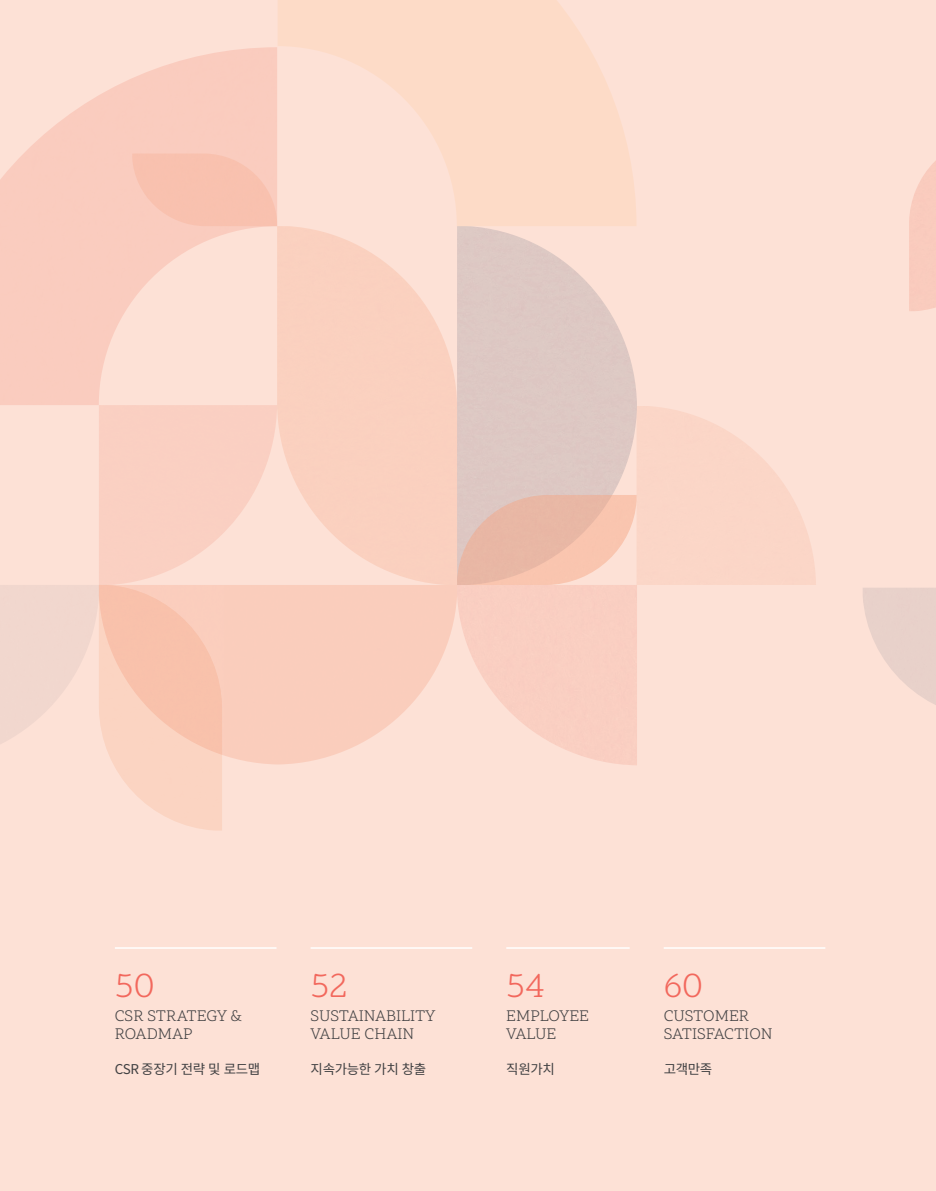
<style>
.page{position:relative;width:936px;height:1191px;background:#fff}
.page>*{position:absolute;margin:0;border:0;box-sizing:border-box;transform-origin:0 0}
.t1{font:35.85px "Scope One";color:#f2685d}
.t2{font:16.5px/18px "Scope One";color:#404042}
.t3{font:13.5px "Noto Sans CJ Kkr";letter-spacing:-.025em;color:#404042}
</style>
<div class="page">
<div style="left:0;top:0;width:935px;height:1191px;background:#fde1d6"></div>
<img style="left:862px;top:587px;width:73px;height:132px">
<img style="left:909px;top:134px;width:26px;height:177px">
<img style="left:277px;top:585px;width:180px;height:180px">
<img style="left:457px;top:226px;width:180px;height:180px">
<svg style="left:277px;top:0;width:359px;height:226px;background:#fcddcc"></svg>
<svg style="left:0;top:405px;width:277px;height:425px;background:#fad8cc"></svg>
<img style="left:99px;top:585px;width:123px;height:245px">
<svg style="left:277px;top:226px;width:180px;height:359px;background:#fad3c4"></svg>
<img style="left:0;top:47px;width:277px;height:358px">
<svg style="left:457px;top:406px;width:359px;height:359px;background:#f7d6cb"></svg>
<img style="left:457px;top:495px;width:179px;height:90px">
<img style="left:132px;top:153px;width:145px;height:73px">
<hr style="left:115px;top:947px;width:161px;height:1px;background:#fff">
<hr style="left:310px;top:947px;width:162px;height:1px;background:#fff">
<hr style="left:506px;top:947px;width:123px;height:1px;background:#fff">
<hr style="left:663px;top:947px;width:162px;height:1px;background:#fff">
<h1 class="t1" style="left:115px;top:963px;width:41px">50</h1>
<p class="t2" style="left:115px;top:1008px;width:128px">CSR STRATEGY &amp;<br>ROADMAP</p>
<p class="t3" style="left:115px;top:1061px;width:147px">CSR 중장기 전략 및 로드맵</p>
<h1 class="t1" style="left:310px;top:963px;width:39px">52</h1>
<p class="t2" style="left:310px;top:1008px;width:126px">SUSTAINABILITY<br>VALUE CHAIN</p>
<p class="t3" style="left:310px;top:1061px;width:117px">지속가능한 가치 창출</p>
<h1 class="t1" style="left:506px;top:963px;width:40px">54</h1>
<p class="t2" style="left:506px;top:1008px;width:84px">EMPLOYEE<br>VALUE</p>
<p class="t3" style="left:506px;top:1061px;width:50px">직원가치</p>
<h1 class="t1" style="left:663px;top:963px;width:41px">60</h1>
<p class="t2" style="left:663px;top:1008px;width:110px">CUSTOMER<br>SATISFACTION</p>
<p class="t3" style="left:663px;top:1061px;width:50px">고객만족</p>
</div>
